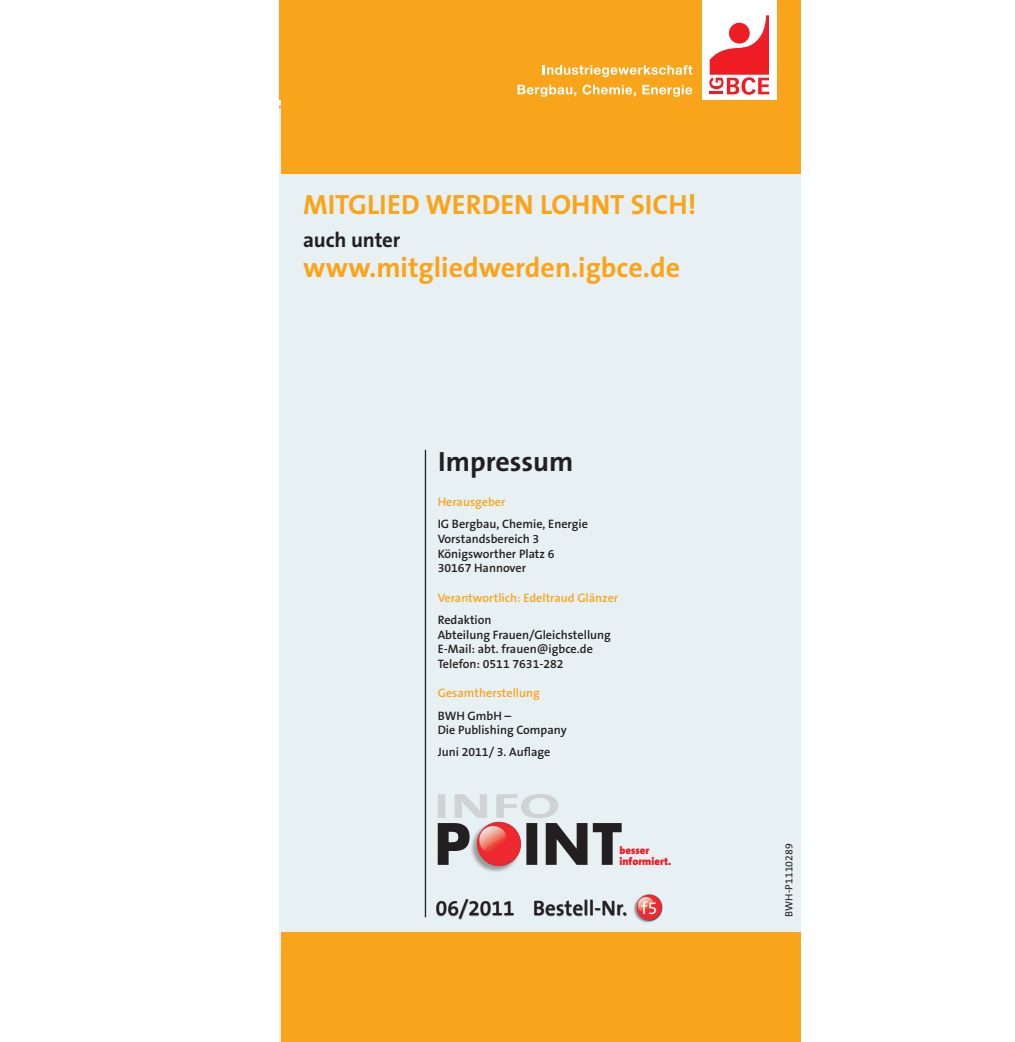
<style>
.page{position:relative;width:1015px;height:1042px;background:#fff}
.page>*{position:absolute;margin:0;border:0;box-sizing:border-box;transform-origin:0 0}
.t1{font:700 28px "The Sans B7";color:#f9a51b}
.t2{font:700 28px "The Sans B7";color:#231f20}
.t3{font:600 21px "The Sans B6";color:#231f20}
.t4{font:700 21px "The Sans B7";letter-spacing:-.005em;color:#231f20}
.t5{font:600 12.25px/14.7px "The Sans B6";color:#231f20}
.t6{font:600 12.25px "The Sans B6";color:#f9a51b}
.t7{font:900 10.85px/10.2px "The Sans B9";color:#ee1d23}
.t8{font:10.5px "The Sans B5 Plain";letter-spacing:.005em;color:#231f20}
.s1{font-family:"The Sans B5 Plain";font-weight:400;font-size:17.68px;color:#fff}
</style>
<div class="page">
<div style="left:279px;top:99px;width:8px;height:943px;background:#e7f0f3"></div>
<div style="left:281px;top:0;width:519px;height:1042px;background:#e7f0f3"></div>
<div style="left:281px;top:933px;width:519px;height:109px;background:#f9a51b"></div>
<div style="left:281px;top:0;width:519px;height:174px;background:#f9a51b"></div>
<div style="left:279px;top:0;width:17px;height:99px;background:#f9a51b"></div>
<div style="left:702px;top:0;width:75px;height:100px;background:#fff"></div>
<svg style="left:709px;top:15px;width:60px;height:80px"></svg>
<div style="left:729px;top:23px;width:20px;height:21px;background:#ee1d23;border-radius:50%"></div>
<svg style="left:543px;top:65px;width:149px;height:12px"></svg>
<svg style="left:517px;top:85px;width:59px;height:12px"></svg>
<svg style="left:582px;top:85px;width:54px;height:12px"></svg>
<svg style="left:642px;top:85px;width:50px;height:12px"></svg>
<div style="left:436px;top:894px;width:227px;height:27px;background:#231f20;opacity:.75"></div>
<div style="left:633px;top:895px;width:28px;height:27px;background:#231f20;opacity:.4"></div>
<img style="left:636px;top:894px;width:26px;height:26px;border-radius:13px">
<div style="left:469px;top:821px;width:51px;height:52px;background:#231f20;opacity:.4"></div>
<svg style="left:437px;top:794px;width:184px;height:71px"></svg>
<hr style="left:425px;top:450px;width:1px;height:467px;background:#231f20">
<h1 class="t1" style="left:303px;top:189px;width:395px">MITGLIED WErDEN LOHNT SICH!</h1>
<h2 class="t4" style="left:303px;top:229px;width:99px">auch unter</h2>
<h1 class="t1" style="left:303px;top:252px;width:378px">www.mitgliedwerden.igbce.de</h1>
<h1 class="t2" style="left:438px;top:447px;width:137px">Impressum</h1>
<p class="t6" style="left:437px;top:495px;width:69px">Herausgeber</p>
<p class="t5" style="left:437px;top:517px;width:152px">IG Bergbau, Chemie, Energie<br>Vorstandsbereich 3<br>Königsworther Platz 6<br>30167 Hannover</p>
<p class="t6" style="left:437px;top:591px;width:182px">Verantwortlich: Edeltraud Glänzer</p>
<p class="t5" style="left:437px;top:613px;width:175px">Redaktion<br>Abteilung Frauen/Gleichstellung<br>E-Mail: abt. frauen@igbce.de<br>Telefon: 0511 7631-282</p>
<p class="t6" style="left:437px;top:687px;width:104px">Gesamtherstellung</p>
<p class="t5" style="left:437px;top:708px;width:130px">BWH GmbH –<br>Die Publishing Company</p>
<p class="t5" style="left:437px;top:745px;width:114px">Juni 2011/ 3. Auflage</p>
<p class="t7" style="left:619px;top:846px;width:53px">besser informiert.</p>
<p class="t8" style="left:783px;top:917px;width:75px;rotate:-90deg">BWH-P1110289</p>
<h2 class="t3" style="left:436px;top:897px;width:223px">06/2011 Bestell-Nr. <span class="s1">f5</span></h2>
</div>
